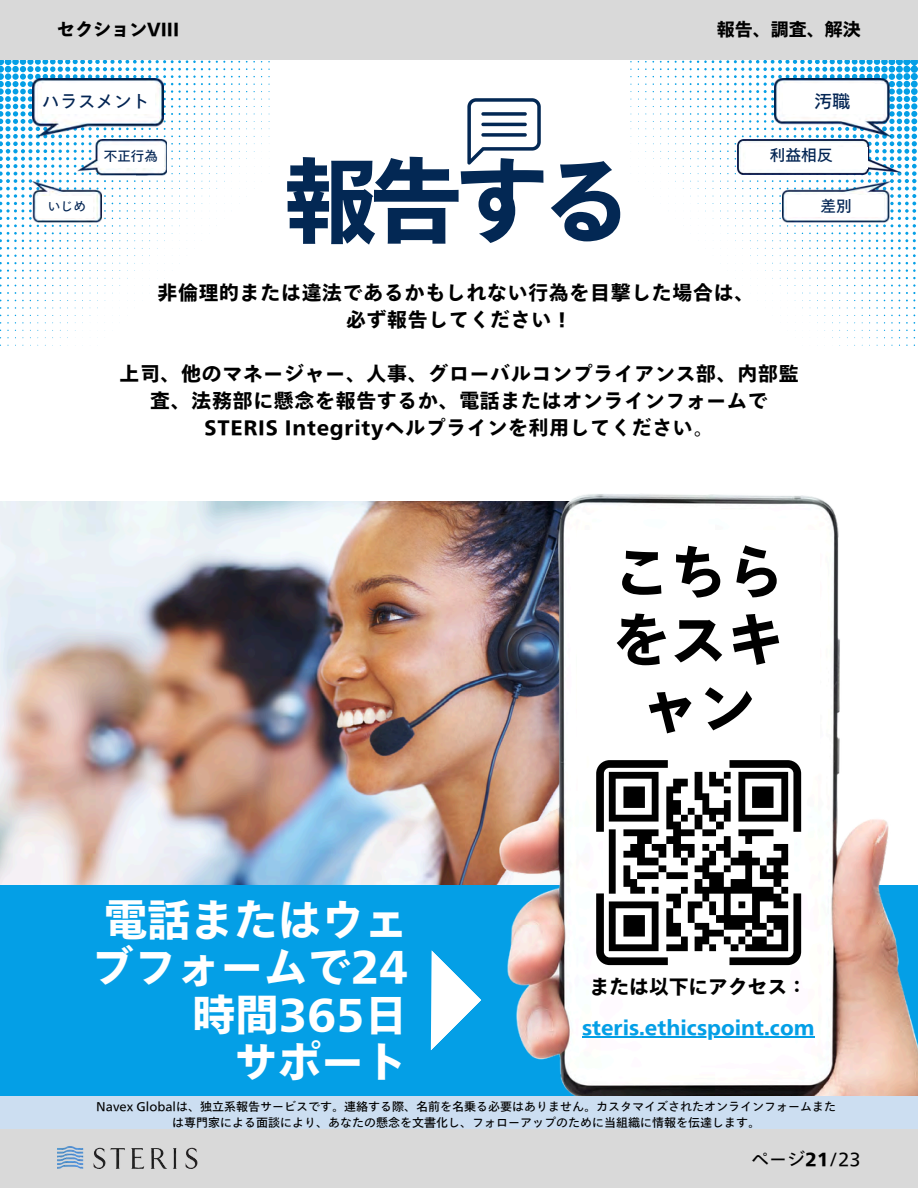
<style>
.page{position:relative;width:918px;height:1188px;background:#fff}
.page>*{position:absolute;margin:0;border:0;box-sizing:border-box;transform-origin:0 0}
.t1{font:800 93.75px "Tazugane Gothic Std N";color:#032854}
.t2{font:800 57px/67.5px "Tazugane Gothic Std N";color:#000;text-align:center}
.t3{font:800 43.5px "Tazugane Gothic Std N";color:#fff}
.t4{font:800 19.95px "Tazugane Gothic Std N";color:#049fe6}
.t5{font:800 19.8px/27px "Tazugane Gothic Std N";letter-spacing:.04em;color:#000;text-align:center}
.t6{font:800 19.8px "Tazugane Gothic Std N";color:#000}
.t7{font:800 18px "Tazugane Gothic Std N";color:#000}
.t8{font:18px "Tazugane Gothic Std N";color:#000}
.t9{font:18px "Tazugane Gothic Std N";color:#032554}
.t10{font:15.75px "Tazugane Gothic Std N";color:#032554}
.t11{font:13.5px "Tazugane Gothic Std N";color:#032554}
.t12{font:12.75px "Tazugane Gothic Std N";color:#032554}
.t13{font:12px/16px "Tazugane Gothic Std N";color:#000;text-align:center}
.s1{font-weight:800}
</style>
<div class="page">
<img style="left:0;top:502px;width:500px;height:384px">
<div style="left:0;top:886px;width:918px;height:210px;background:#049fe6"></div>
<svg style="left:467px;top:98px;width:74px;height:67px"></svg>
<svg style="left:660px;top:61px;width:9px;height:9px"></svg>
<svg style="left:854px;top:255px;width:9px;height:9px"></svg>
<svg style="left:742px;top:60px;width:30px;height:80px"></svg>
<svg style="left:824px;top:59px;width:45px;height:190px"></svg>
<svg style="left:645px;top:61px;width:9px;height:9px"></svg>
<svg style="left:712px;top:60px;width:40px;height:77px"></svg>
<svg style="left:660px;top:76px;width:9px;height:9px"></svg>
<svg style="left:727px;top:143px;width:9px;height:9px"></svg>
<svg style="left:675px;top:60px;width:47px;height:40px"></svg>
<svg style="left:869px;top:59px;width:49px;height:242px"></svg>
<svg style="left:839px;top:255px;width:9px;height:9px"></svg>
<svg style="left:772px;top:59px;width:63px;height:160px"></svg>
<svg style="left:88px;top:59px;width:19px;height:123px"></svg>
<svg style="left:110px;top:60px;width:27px;height:80px"></svg>
<svg style="left:201px;top:76px;width:9px;height:9px"></svg>
<svg style="left:201px;top:61px;width:24px;height:9px"></svg>
<svg style="left:0;top:285px;width:9px;height:9px"></svg>
<svg style="left:141px;top:60px;width:25px;height:77px"></svg>
<svg style="left:231px;top:61px;width:9px;height:9px"></svg>
<svg style="left:216px;top:76px;width:9px;height:9px"></svg>
<svg style="left:52px;top:240px;width:9px;height:9px"></svg>
<svg style="left:171px;top:60px;width:25px;height:62px"></svg>
<svg style="left:50px;top:59px;width:35px;height:175px"></svg>
<svg style="left:0;top:59px;width:48px;height:220px"></svg>
<svg style="left:67px;top:240px;width:9px;height:9px"></svg>
<svg style="left:246px;top:61px;width:9px;height:9px"></svg>
<svg style="left:231px;top:76px;width:9px;height:9px"></svg>
<svg style="left:216px;top:91px;width:9px;height:9px"></svg>
<svg style="left:52px;top:255px;width:9px;height:9px"></svg>
<svg style="left:430px;top:950px;width:51px;height:100px"></svg>
<img style="left:500px;top:494px;width:418px;height:602px">
<svg style="left:596px;top:760px;width:205px;height:205px"></svg>
<div style="left:0;top:1096px;width:918px;height:37px;background:#ccdef1"></div>
<hr style="left:582px;top:1036px;width:233px;height:1px;background:#049fe6">
<div style="left:0;top:1130px;width:918px;height:58px;background:#d9d9d9"></div>
<img style="left:57px;top:1146px;width:141px;height:23px">
<div style="left:0;top:0;width:918px;height:59px;background:#d9d9d9"></div>
<img style="left:33px;top:78px;width:130px;height:59px">
<img style="left:78px;top:140px;width:58px;height:36px">
<img style="left:136px;top:140px;width:31px;height:36px">
<img style="left:33px;top:181px;width:69px;height:42px">
<img style="left:774px;top:78px;width:117px;height:59px">
<img style="left:783px;top:181px;width:108px;height:42px">
<img style="left:738px;top:140px;width:164px;height:34px">
<div style="left:42px;top:84px;width:113px;height:30px;background:#fff"></div>
<div style="left:100px;top:146px;width:64px;height:22px;background:#fff"></div>
<div style="left:783px;top:84px;width:101px;height:30px;background:#fff"></div>
<div style="left:747px;top:147px;width:121px;height:21px;background:#fff"></div>
<div style="left:788px;top:195px;width:96px;height:22px;background:#fff"></div>
<div style="left:37px;top:196px;width:55px;height:21px;background:#fff"></div>
<div style="left:577px;top:531px;width:242px;height:221px;background:#fff"></div>
<p class="t7" style="left:57px;top:20px;width:124px">セクションVIII</p>
<p class="t7" style="left:717px;top:20px;width:146px">報告、調査、解決</p>
<h5 class="t9" style="left:42px;top:92px;width:109px">ハラスメント</h5>
<p class="t9" style="left:814px;top:92px;width:37px">汚職</p>
<h2 class="t10" style="left:770px;top:147px;width:64px">利益相反</h2>
<p class="t10" style="left:821px;top:198px;width:33px">差別</p>
<p class="t11" style="left:104px;top:150px;width:55px">不正行為</p>
<h4 class="t1" style="left:284px;top:153px;width:352px">報告する</h4>
<h4 class="t12" style="left:48px;top:199px;width:40px">いじめ</h4>
<h6 class="t5" style="left:157px;top:279px;width:598px">非倫理的または違法であるかもしれない行為を目撃した場合は、必ず報告してください！</h6>
<p class="t5" style="left:119px;top:360px;width:681px">上司、他のマネージャー、人事、グローバルコンプライアンス部、内部監査、法務部に懸念を報告するか、電話またはオンラインフォームで<br>STERIS Integrityヘルプラインを利用してください。</p>
<h5 class="t2" style="left:613px;top:538px;width:172px">こちらをスキャン</h5>
<p class="t3" style="left:104px;top:898px;width:306px">電話またはウェ</p>
<p class="t3" style="left:90px;top:945px;width:319px">ブフォームで24</p>
<p class="t3" style="left:192px;top:992px;width:204px">時間365日</p>
<p class="t3" style="left:234px;top:1039px;width:175px">サポート</p>
<p class="t13" style="left:96px;top:1098px;width:741px">Navex Globalは、独立系報告サービスです。連絡する際、名前を名乗る必要はありません。カスタマイズされたオンラインフォームまたは専門家による面談により、あなたの懸念を文書化し、フォローアップのために当組織に情報を伝達します。</p>
<p class="t6" style="left:590px;top:977px;width:218px">または以下にアクセス：</p>
<p class="t4" style="left:582px;top:1018px;width:234px">steris.ethicspoint.com</p>
<h6 class="t8" style="left:751px;top:1150px;width:111px">ページ<span class="s1">21</span>/23</h6>
</div>
